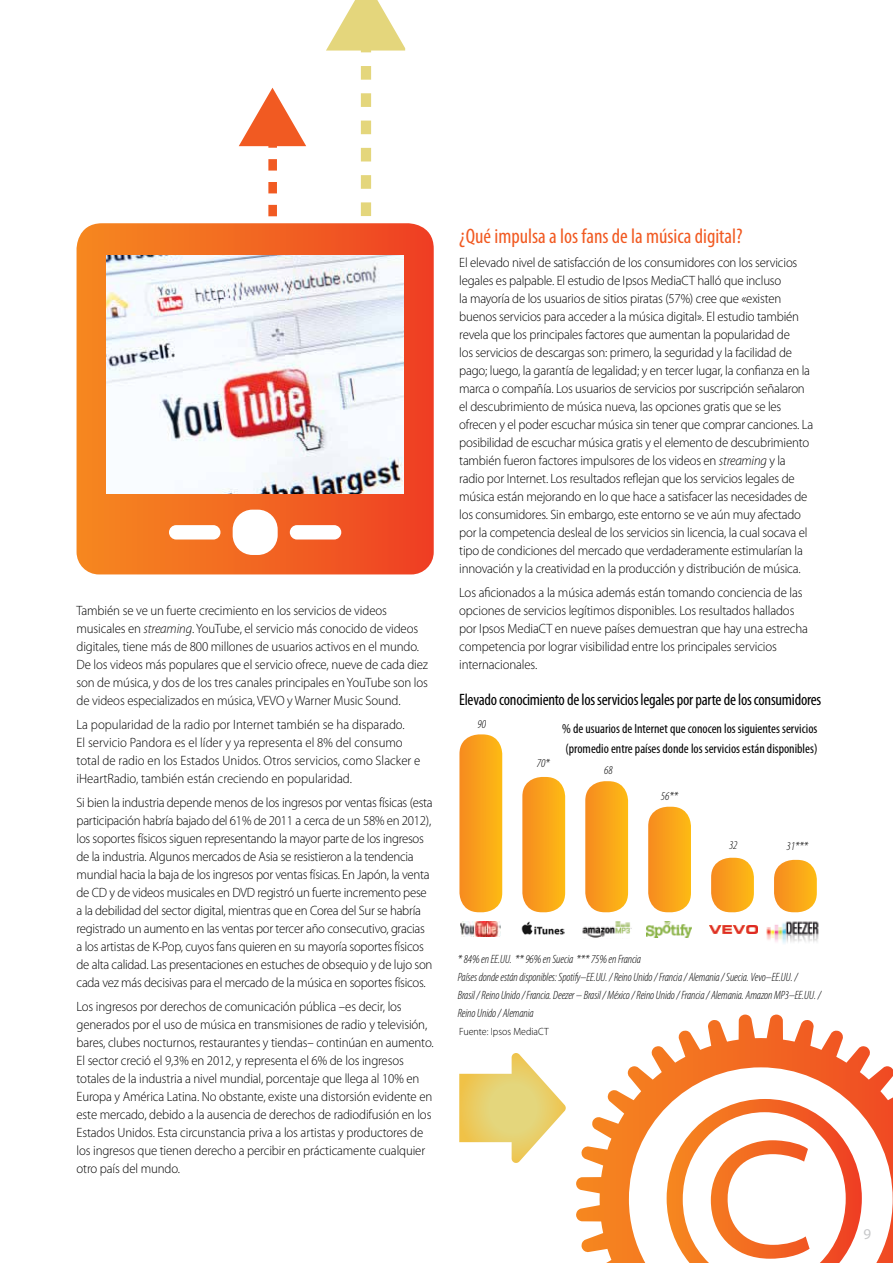
<style>
.page{position:relative;width:893px;height:1263px;background:#fff}
.page>*{position:absolute;margin:0;border:0;box-sizing:border-box;transform-origin:0 0}
.t1{font:condensed 21px "Myriad Pro";color:#f15a22}
.t2{font:condensed 16.5px "Myriad Pro";letter-spacing:-.015em;color:#000}
.t3{font:15px "Myriad Pro";color:#c7c8ca}
.t4{font:300 13.5px/18px "Myriad Pro";letter-spacing:-.015em;color:#000;scale:.95 1}
.t5{font:condensed 13.5px/19.5px "Myriad Pro";color:#000}
.t6{font:italic 300 condensed 12px/18px "Myriad Pro";letter-spacing:-.01em;color:#000}
.t7{font:300 10.5px "Myriad Pro";color:#000;scale:.95 1}
.s1{font-style:italic}
</style>
<div class="page">
<svg style="left:576px;top:1014px;width:317px;height:249px"></svg>
<svg style="left:667px;top:1099px;width:195px;height:164px"></svg>
<svg style="left:326px;top:0;width:79px;height:216px"></svg>
<svg style="left:239px;top:88px;width:67px;height:129px"></svg>
<svg style="left:77px;top:223px;width:357px;height:351px"></svg>
<img style="left:106px;top:255px;width:298px;height:239px">
<svg style="left:459px;top:1053px;width:107px;height:110px"></svg>
<svg style="left:459px;top:734px;width:43px;height:178px"></svg>
<svg style="left:522px;top:777px;width:43px;height:135px"></svg>
<svg style="left:585px;top:781px;width:43px;height:131px"></svg>
<svg style="left:648px;top:807px;width:43px;height:105px"></svg>
<svg style="left:711px;top:858px;width:43px;height:54px"></svg>
<svg style="left:774px;top:860px;width:43px;height:52px"></svg>
<img style="left:766px;top:921px;width:53px;height:23px">
<img style="left:709px;top:925px;width:49px;height:9px">
<img style="left:646px;top:921px;width:45px;height:17px">
<img style="left:582px;top:921px;width:50px;height:17px">
<img style="left:522px;top:921px;width:43px;height:14px">
<img style="left:460px;top:922px;width:40px;height:14px">
<p class="t4" style="left:77px;top:602px;width:371px">También se ve un fuerte crecimiento en los servicios de videos musicales en <span class="s1">streaming</span>. YouTube, el servicio más conocido de videos digitales, tiene más de 800 millones de usuarios activos en el mundo.<br>De los videos más populares que el servicio ofrece, nueve de cada diez son de música, y dos de los tres canales principales en YouTube son los de videos especializados en música, VEVO y Warner Music Sound.</p>
<p class="t4" style="left:77px;top:716px;width:363px">La popularidad de la radio por I nternet también se ha disparado.<br>El servicio Pandora es el líder y ya representa el 8% del consumo total de radio en los Estados U nidos. Otros servicios, como Slacker e iHeartRadio, también están creciendo en popularidad.</p>
<p class="t4" style="left:77px;top:794px;width:376px">Si bien la industria depende menos de los ingresos por ventas físicas (esta participación habría bajado del 61% de 2011 a cerca de un 58% en 2012), los soportes físicos siguen representando la mayor parte de los ingresos de la industria. Algunos mercados de Asia se resistieron a la tendencia mundial hacia la baja de los ingresos por ventas físicas. En Japón, la venta de CD y de videos musicales en DVD</p>
<p class="t4" style="left:77px;top:884px;width:376px;text-indent:181px">registró un fuerte incremento pese a la debilidad del sector digital, mientras que en Corea del Sur se habría registrado un aumento en las ventas por tercer año consecutivo, gracias a los artistas de K-Pop, cuyos fans quieren en su mayoría soportes físicos de alta calidad. Las presentaciones en estuches de obsequio y de lujo son cada vez más decisivas para el mercado de la música en soportes físicos.</p>
<p class="t4" style="left:77px;top:998px;width:377px">Los ingresos por derechos de comunicación pública –es decir, los generados por el uso de música en transmisiones de radio y televisión, bares, clubes nocturnos, restaurantes y tiendas– continúan en aumento.<br>El sector creció el 9,3% en 2012, y representa el 6% de los ingresos totales de la industria a nivel mundial, porcentaje que llega al 10% en Europa y América Latina. No obstante, existe una distorsión evidente en este mercado, debido a la ausencia de derechos de radiodifusión en los Estados U nidos. Esta circunstancia priva a los artistas y productores de los ingresos que tienen derecho a percibir en prácticamente cualquier otro país del mundo.</p>
<h1 class="t1" style="left:459px;top:223px;width:285px">¿Qué impulsa a los fans de la música digital?</h1>
<p class="t4" style="left:459px;top:254px;width:374px">El elevado nivel de satisfacción de los consumidores con los servicios legales es palpable. El estudio de I psos MediaCT halló que incluso<br>la mayoría de los usuarios de sitios piratas (57%) cree que «existen buenos servicios para acceder a la música digital». El estudio también revela que los principales factores que aumentan la popularidad de<br>los servicios de descargas son: primero, la seguridad y la facilidad de pago; luego, la garantía de legalidad; y en tercer lugar, la confianza en la marca o compañía. Los usuarios de servicios por suscripción señalaron el descubrimiento de música nueva, las opciones gratis que se les ofrecen y el poder escuchar música sin tener que comprar canciones. La posibilidad de escuchar música gratis y el elemento de descubrimiento también fueron factores impulsores de los videos en <span class="s1">streaming</span> y la radio por I nternet. Los resultados reflejan que los servicios legales de música están mejorando en lo que hace a satisfacer las necesidades de los consumidores. Sin embargo, este entorno se ve aún muy afectado por la competencia desleal de los servicios sin licencia, la cual socava el tipo de condiciones del mercado que verdaderamente estimularían la innovación y la creatividad en la producción y distribución de música.</p>
<p class="t4" style="left:459px;top:584px;width:369px">Los aficionados a la música además están tomando conciencia de las opciones de servicios legítimos disponibles. Los resultados hallados por I psos MediaCT en nueve países demuestran que hay una estrecha competencia por lograr visibilidad entre los principales servicios internacionales.</p>
<p class="t2" style="left:459px;top:689px;width:363px">Elevado conocimiento de los servicios legales por parte de los consumidores</p>
<p class="t6" style="left:477px;top:715px;width:10px">90</p>
<p class="t6" style="left:537px;top:755px;width:15px">70*</p>
<p class="t5" style="left:562px;top:719px;width:257px">% de usuarios de Internet que conocen los siguientes servicios (promedio entre países donde los servicios están disponibles)</p>
<p class="t6" style="left:604px;top:761px;width:10px">68</p>
<p class="t6" style="left:661px;top:787px;width:19px">56**</p>
<p class="t6" style="left:729px;top:836px;width:10px">32</p>
<p class="t6" style="left:786px;top:838px;width:23px">31***</p>
<p class="t6" style="left:458px;top:950px;width:365px">* 84% en EE.UU. ** 96% en Suecia *** 75% en Francia<br>Países donde están disponibles: Spotify–EE.UU. / Reino Unido / Francia / Alemania / Suecia. Vevo–EE.UU. /<br>Brasil / Reino Unido / Francia. Deezer – Brasil / México / Reino Unido / Francia / Alemania. Amazon MP3–EE.UU. / Reino Unido / Alemania</p>
<p class="t7" style="left:459px;top:1026px;width:96px">Fuente: I psos MediaCT</p>
<p class="t3" style="left:863px;top:1226px;width:9px">9</p>
</div>
